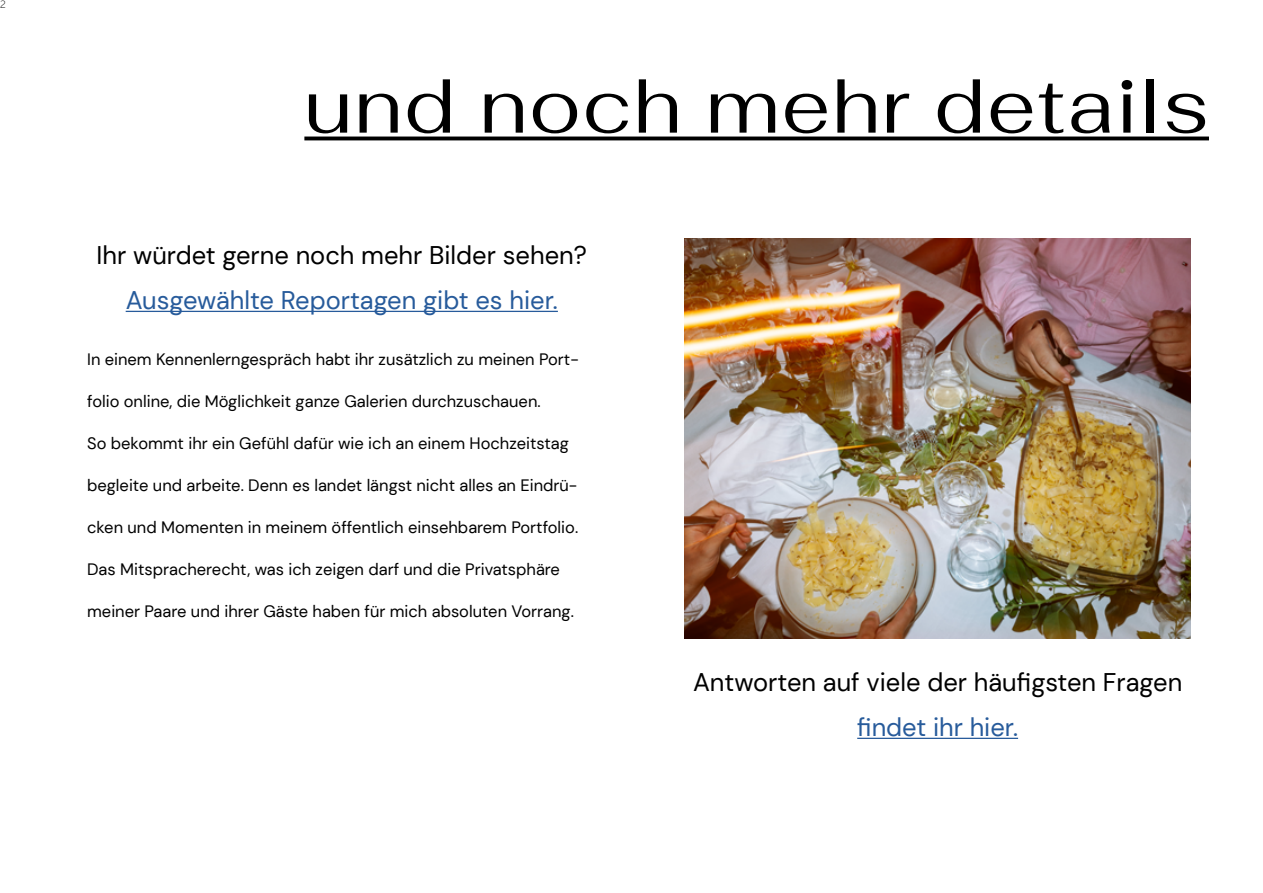
<style>
.page{position:relative;width:1263px;height:893px;background:#fff}
.page>*{position:absolute;margin:0;border:0;box-sizing:border-box;transform-origin:0 0}
.t1{font:78px "Fahkwang";letter-spacing:.02em;color:#000}
.t2{font:25.5px "DM Sans";color:#000}
.t3{font:25.5px "DM Sans";color:#275b9b}
.t4{font:16.5px "DM Sans";color:#000}
.t5{font:200 10.5px "Interstate";color:#000}
</style>
<div class="page">
<hr style="left:126px;top:311px;width:432px;height:1px;background:#275b9b">
<hr style="left:304px;top:137px;width:905px;height:3px;background:#000">
<hr style="left:857px;top:738px;width:161px;height:1px;background:#275b9b">
<img style="left:685px;top:239px;width:506px;height:399px">
<p class="t5" style="left:0;top:-1px;width:7px">2</p>
<h1 class="t1" style="left:304px;top:39px;width:906px">und noch mehr details</h1>
<h2 class="t2" style="left:97px;top:239px;width:492px">Ihr würdet gerne noch mehr Bilder sehen?</h2>
<h2 class="t3" style="left:126px;top:284px;width:434px">Ausgewählte Reportagen gibt es hier.</h2>
<p class="t4" style="left:87px;top:349px;width:493px">In einem Kennenlerngespräch habt ihr zusätzlich zu meinen Port-</p>
<p class="t4" style="left:87px;top:391px;width:455px">folio online, die Möglichkeit ganze Galerien durchzuschauen.</p>
<p class="t4" style="left:87px;top:433px;width:483px">So bekommt ihr ein Gefühl dafür wie ich an einem Hochzeitstag</p>
<p class="t4" style="left:87px;top:475px;width:492px">begleite und arbeite. Denn es landet längst nicht alles an Eindrü-</p>
<p class="t4" style="left:87px;top:517px;width:492px">cken und Momenten in meinem öffentlich einsehbarem Portfolio.</p>
<p class="t4" style="left:87px;top:559px;width:474px">Das Mitspracherecht, was ich zeigen darf und die Privatsphäre</p>
<p class="t4" style="left:87px;top:601px;width:488px">meiner Paare und ihrer Gäste haben für mich absoluten Vorrang.</p>
<h2 class="t2" style="left:693px;top:666px;width:491px">Antworten auf viele der häufigsten Fragen</h2>
<h2 class="t3" style="left:857px;top:711px;width:162px">findet ihr hier.</h2>
</div>
